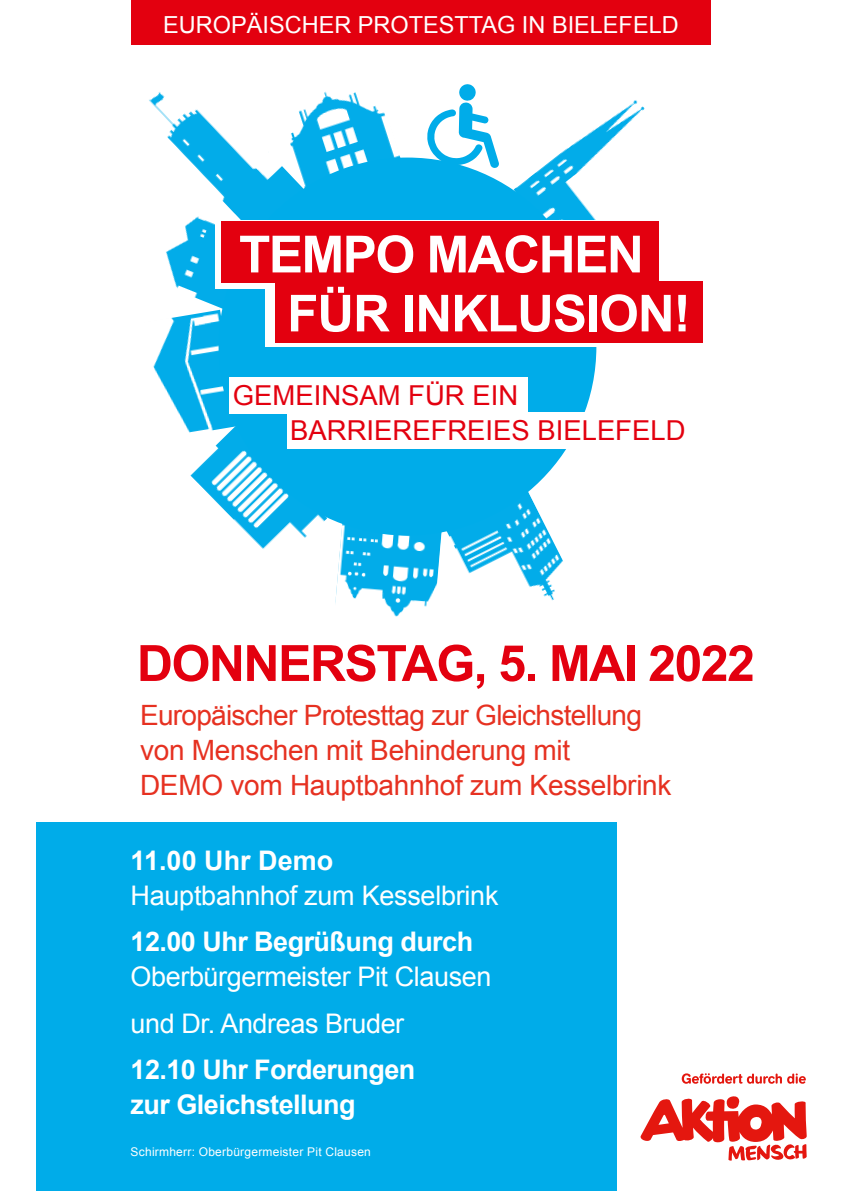
<style>
.page{position:relative;width:842px;height:1191px;background:#fff}
.page>*{position:absolute;margin:0;border:0;box-sizing:border-box;transform-origin:0 0}
.t1{font:700 51.3px "Arial";letter-spacing:-.03em;color:#fff}
.t2{font:700 51px "Arial";letter-spacing:-.02em;color:#fff}
.t3{font:700 50px "Arial";letter-spacing:-.03em;color:#e3000f}
.t4{font:28px/35px "Arial";letter-spacing:-.01em;color:#e63121}
.t5{font:27.5px/35.3px "Arial";color:#e3000f}
.t6{font:27px/46.3px "Arial";letter-spacing:-.015em;color:#fff}
.t7{font:700 27px/35px "Arial";letter-spacing:-.02em;color:#fff}
.t8{font:700 27px "Arial";color:#fff}
.t9{font:23.5px "Arial";color:#fff}
.t10{font:12px "Arial";letter-spacing:.02em;color:#fff}
</style>
<div class="page">
<img style="left:190px;top:432px;width:137px;height:117px">
<img style="left:153px;top:310px;width:86px;height:128px">
<img style="left:149px;top:92px;width:151px;height:128px">
<img style="left:149px;top:201px;width:106px;height:109px">
<img style="left:277px;top:91px;width:123px;height:99px">
<img style="left:335px;top:521px;width:107px;height:96px">
<img style="left:514px;top:100px;width:131px;height:120px">
<img style="left:446px;top:489px;width:117px;height:112px">
<div style="left:219px;top:157px;width:377px;height:378px;background:#00ace9;border-radius:50%"></div>
<div style="left:215px;top:220px;width:448px;height:69px;background:#fff"></div>
<div style="left:265px;top:279px;width:447px;height:68px;background:#fff"></div>
<div style="left:275px;top:281px;width:428px;height:62px;background:#e3000f"></div>
<div style="left:229px;top:377px;width:299px;height:36px;background:#fff"></div>
<div style="left:287px;top:412px;width:409px;height:37px;background:#fff"></div>
<svg style="left:427px;top:84px;width:72px;height:84px"></svg>
<div style="left:221px;top:221px;width:437px;height:62px;background:#e3000f"></div>
<svg style="left:640px;top:1096px;width:167px;height:65px"></svg>
<svg style="left:682px;top:1073px;width:124px;height:10px"></svg>
<div style="left:36px;top:822px;width:580px;height:369px;background:#00ace9"></div>
<div style="left:131px;top:0;width:580px;height:44px;background:#e3000f"></div>
<p class="t9" style="left:163px;top:9px;width:517px">EUROPÄISCHER PROTESTTAG IN BIELEFELD</p>
<h1 class="t1" style="left:239px;top:221px;width:406px">TEMPO MACHEN</h1>
<h2 class="t2" style="left:287px;top:280px;width:405px">FÜR INKLUSION!</h2>
<p class="t5" style="left:290px;top:378px;width:397px;text-indent:-57px">GEMEINSAM FÜR EIN<br>BARRIEREFREIES BIELEFELD</p>
<h3 class="t3" style="left:137px;top:630px;width:619px">DONNERSTAG, 5. MAI 2022</h3>
<p class="t4" style="left:140px;top:698px;width:533px">Europäischer Protesttag zur Gleichstellung von Menschen mit Behinderung mit<br>DEMO vom Hauptbahnhof zum Kesselbrink</p>
<p class="t8" style="left:131px;top:843px;width:204px">11.00 Uhr Demo</p>
<p class="t6" style="left:131px;top:872px;width:369px">Hauptbahnhof zum Kesselbrink</p>
<p class="t7" style="left:131px;top:925px;width:344px">12.00 Uhr Begrüßung durch</p>
<p class="t6" style="left:131px;top:954px;width:362px">Oberbürgermeister Pit Clausen und Dr. Andreas Bruder</p>
<p class="t7" style="left:131px;top:1053px;width:286px">12.10 Uhr Forderungen zur Gleichstellung</p>
<p class="t10" style="left:131px;top:1143px;width:242px">Schirmherr: Oberbürgermeister Pit Clausen</p>
</div>
